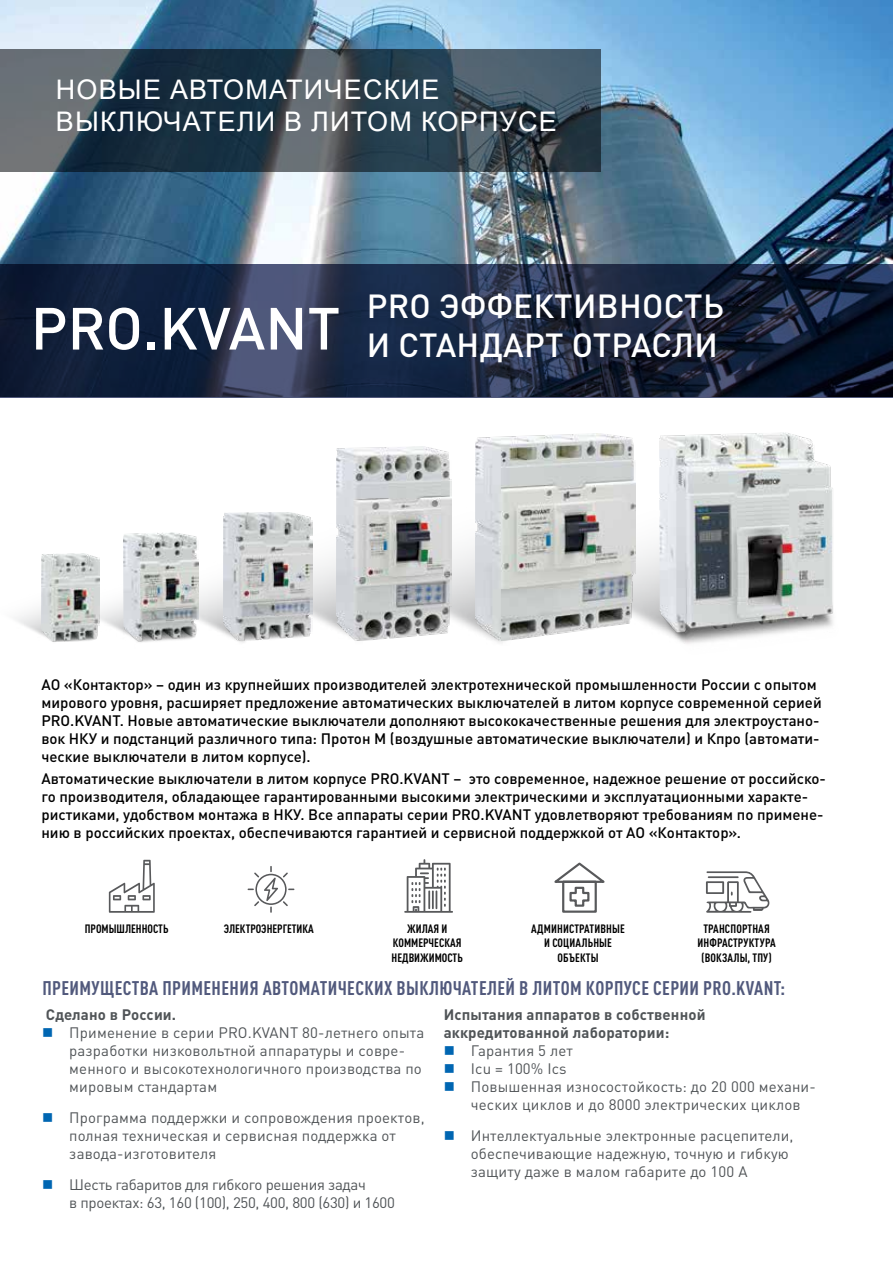
<style>
.page{position:relative;width:893px;height:1263px;background:#fff}
.page>*{position:absolute;margin:0;border:0;box-sizing:border-box;transform-origin:0 0}
.t1{font:500 58.5px "DIN Pro";color:#fff}
.t2{font:500 33px/39.6px "DIN Pro";letter-spacing:.01em;color:#fff}
.t3{font:27px/32.4px "Arial";letter-spacing:.045em;color:#fff}
.t4{font:700 condensed 19.5px "DIN Pro";letter-spacing:.02em;color:#51597c}
.t5{font:500 15px/18px "DIN Pro";color:#000}
.t6{font:15px/18px "DIN Pro";letter-spacing:.01em;color:#505457}
.t7{font:15px/18px "DIN Pro";letter-spacing:-.02em;color:#505457}
.t8{font:700 15px/18px "DIN Pro";letter-spacing:.01em;color:#505457}
.t9{font:700 condensed 12px/14.4px "DIN Pro";color:#000;text-align:center}
</style>
<div class="page">
<img style="left:0;top:0;width:893px;height:264px">
<svg style="left:0;top:49px;width:601px;height:122px;background:#374855"></svg>
<svg style="left:0;top:264px;width:893px;height:134px;background:#1c2842"></svg>
<svg style="left:109px;top:860px;width:46px;height:53px"></svg>
<svg style="left:248px;top:866px;width:46px;height:47px"></svg>
<svg style="left:404px;top:859px;width:49px;height:54px"></svg>
<svg style="left:554px;top:862px;width:51px;height:51px"></svg>
<svg style="left:706px;top:871px;width:64px;height:42px"></svg>
<img style="left:336px;top:482px;width:139px;height:149px">
<img style="left:99px;top:572px;width:24px;height:60px">
<img style="left:475px;top:434px;width:161px;height:207px">
<img style="left:660px;top:432px;width:173px;height:214px">
<img style="left:337px;top:447px;width:114px;height:194px">
<img style="left:223px;top:513px;width:90px;height:128px">
<img style="left:123px;top:533px;width:76px;height:109px">
<img style="left:41px;top:554px;width:58px;height:89px">
<h3 class="t3" style="left:56px;top:73px;width:502px">НОВЫЕ АВТОМАТИЧЕСКИЕ<br>ВЫКЛЮЧАТЕЛИ В ЛИТОМ КОРПУСЕ</h3>
<h1 class="t1" style="left:31px;top:281px;width:311px">PRO.KVANT</h1>
<h2 class="t2" style="left:367px;top:282px;width:358px">PRO ЭФФЕКТИВНОСТЬ<br>И СТАНДАРТ ОТРАСЛИ</h2>
<p class="t5" style="left:41px;top:674px;width:782px">АО «Контактор» – один из крупнейших производителей электротехнической промышленности России с опытом мирового уровня, расширяет предложение автоматических выключателей в литом корпусе современной серией PRO.KVANT. Новые автоматические выключатели дополняют высококачественные решения для электроустано&shy;вок НКУ и подстанций различного типа: Протон М (воздушные автоматические выключатели) и Кпро (автомати&shy;ческие выключатели в литом корпусе).</p>
<p class="t5" style="left:41px;top:768px;width:786px">Автоматические выключатели в литом корпусе PRO.KVANT – это современное, надежное решение от российско&shy;го производителя, обладающее гарантированными высокими электрическими и эксплуатационными характе&shy;ристиками, удобством монтажа в НКУ. Все аппараты серии PRO.KVANT удовлетворяют требованиям по примене&shy;нию в российских проектах, обеспечиваются гарантией и сервисной поддержкой от АО «Контактор».</p>
<p class="t9" style="left:85px;top:920px;width:85px">ПРОМЫШЛЕННОСТЬ</p>
<p class="t9" style="left:224px;top:920px;width:92px">ЭЛЕКТРОЭНЕРГЕТИКА</p>
<p class="t9" style="left:531px;top:920px;width:95px">АДМИНИСТРАТИВНЫЕ<br>И СОЦИАЛЬНЫЕ<br>ОБЪЕКТЫ</p>
<p class="t9" style="left:698px;top:920px;width:80px">ТРАНСПОРТНАЯ<br>ИНФРАСТРУКТУРА (ВОКЗАЛЫ, ТПУ)</p>
<p class="t9" style="left:392px;top:920px;width:73px">ЖИЛАЯ И<br>КОММЕРЧЕСКАЯ<br>НЕДВИЖИМОСТЬ</p>
<h3 class="t4" style="left:42px;top:973px;width:744px">ПРЕИМУЩЕСТВА ПРИМЕНЕНИЯ АВТОМАТИЧЕСКИХ ВЫКЛЮЧАТЕЛЕЙ В ЛИТОМ КОРПУСЕ СЕРИИ PRO.KVANT:</h3>
<p class="t8" style="left:46px;top:1004px;width:132px">Сделано в России.</p>
<p class="t6" style="left:69px;top:1022px;width:356px">Применение в серии PRO.KVANT 80-летнего опыта разработки низковольтной аппаратуры и совре&shy;менного и высокотехнологичного производства по мировым стандартам</p>
<p class="t6" style="left:69px;top:1107px;width:357px">Программа поддержки и сопровождения проектов, полная техническая и сервисная поддержка от завода-изготовителя</p>
<p class="t7" style="left:69px;top:1174px;width:327px">Шесть габаритов для гибкого решения задач<br>в проектах: 63, 160 (100), 250, 400, 800 (630) и 1600</p>
<p class="t8" style="left:444px;top:1004px;width:263px">Испытания аппаратов в собственной аккредитованной лаборатории:</p>
<p class="t6" style="left:471px;top:1040px;width:346px">Гарантия 5 лет<br>Icu = 100% Ics<br>Повышенная износостойкость: до 20 000 механи&shy;ческих циклов и до 8000 электрических циклов</p>
<p class="t6" style="left:471px;top:1125px;width:324px">Интеллектуальные электронные расцепители, обеспечивающие надежную, точную и гибкую защиту даже в малом габарите до 100 А</p>
</div>
